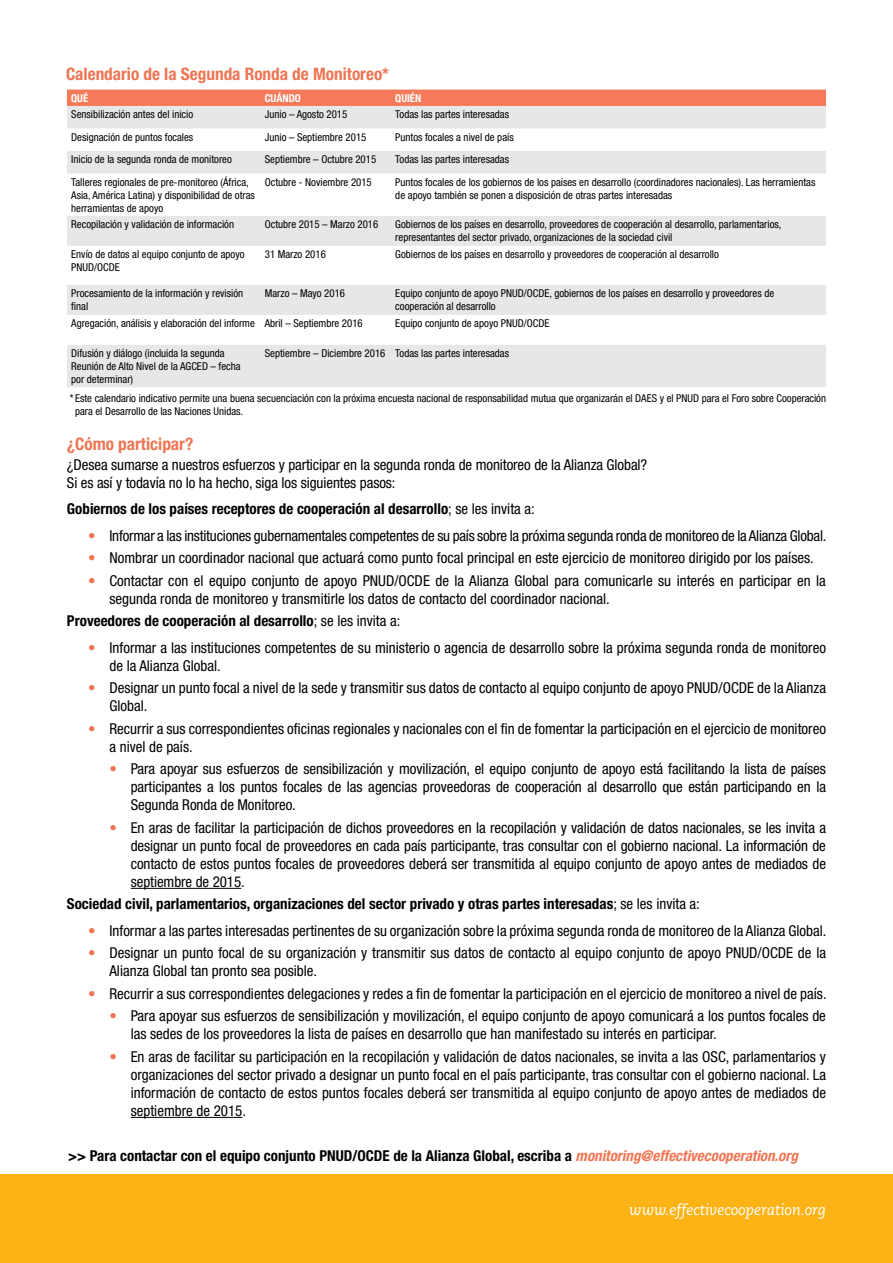
<style>
.page{position:relative;width:893px;height:1263px;background:#fff}
.page>*{position:absolute;margin:0;border:0;box-sizing:border-box;transform-origin:0 0}
.t1{font:700 condensed 17.25px "Helvetica Neue LT Std";color:#ee7553}
.t2{font:condensed 15px/18px "Helvetica Neue LT Std";color:#000}
.t3{font:700 condensed 15px "Helvetica Neue LT Std";color:#000}
.t4{font:italic 15px "Caecilia LT Pro 56";color:#fff}
.t5{font:condensed 10.8px/13px "Helvetica Neue LT Std";color:#000}
.t6{font:700 condensed 10.8px "Helvetica Neue LT Std";color:#fff}
.s1{font-weight:400}
.s2{color:#ee7553}
.s3{font-style:italic;color:#f37452}
</style>
<div class="page">
<div style="left:0;top:1175px;width:893px;height:88px;background:#fcb316"></div>
<div style="left:67px;top:90px;width:759px;height:16px;background:#f47a5a"></div>
<svg style="left:67px;top:106px;width:759px;height:281px;fill:#e6e7e8"></svg>
<hr style="left:131px;top:888px;width:110px;height:1px;background:#000">
<hr style="left:131px;top:1117px;width:112px;height:1px;background:#000">
<p class="t1" style="left:66px;top:64px;width:324px">Calendario de la Segunda Ronda de Monitoreo*</p>
<p class="t6" style="left:71px;top:91px;width:19px">QUÉ</p>
<p class="t6" style="left:265px;top:91px;width:38px">CUÁNDO</p>
<p class="t6" style="left:395px;top:91px;width:28px">QUIÉN</p>
<p class="t5" style="left:71px;top:108px;width:123px">Sensibilización antes del inicio</p>
<p class="t5" style="left:265px;top:108px;width:84px">Junio – Agosto 2015</p>
<p class="t5" style="left:395px;top:108px;width:115px">Todas las partes interesadas</p>
<p class="t5" style="left:71px;top:130px;width:124px">Designación de puntos focales</p>
<p class="t5" style="left:265px;top:130px;width:103px">Junio – Septiembre 2015</p>
<p class="t5" style="left:395px;top:130px;width:120px">Puntos focales a nivel de país</p>
<p class="t5" style="left:71px;top:153px;width:162px">Inicio de la segunda ronda de monitoreo</p>
<p class="t5" style="left:265px;top:153px;width:113px">Septiembre – Octubre 2015</p>
<p class="t5" style="left:395px;top:153px;width:115px">Todas las partes interesadas</p>
<p class="t5" style="left:71px;top:175px;width:185px">Talleres regionales de pre-monitoreo (África,<br>Asia, América Latina) y disponibilidad de otras herramientas de apoyo</p>
<p class="t5" style="left:265px;top:175px;width:108px">Octubre - Noviembre 2015</p>
<p class="t5" style="left:395px;top:175px;width:422px">Puntos focales de los gobiernos de los países en desarrollo (coordinadores nacionales). Las herramientas de apoyo también se ponen a disposición de otras partes interesadas</p>
<p class="t5" style="left:71px;top:218px;width:164px">Recopilación y validación de información</p>
<p class="t5" style="left:265px;top:218px;width:115px">Octubre 2015 – Marzo 2016</p>
<p class="t5" style="left:395px;top:218px;width:388px">Gobiernos de los países en desarrollo, proveedores de cooperación al desarrollo, parlamentarios, representantes del sector privado, organizaciones de la sociedad civil</p>
<p class="t5" style="left:71px;top:248px;width:175px">Envío de datos al equipo conjunto de apoyo<br>PNUD/OCDE</p>
<p class="t5" style="left:265px;top:248px;width:63px">31 Marzo 2016</p>
<p class="t5" style="left:395px;top:248px;width:325px">Gobiernos de los países en desarrollo y proveedores de cooperación al desarrollo</p>
<p class="t5" style="left:71px;top:287px;width:173px">Procesamiento de la información y revisión final</p>
<p class="t5" style="left:265px;top:287px;width:82px">Marzo – Mayo 2016</p>
<p class="t5" style="left:395px;top:287px;width:380px">Equipo conjunto de apoyo PNUD/OCDE, gobiernos de los países en desarrollo y proveedores de cooperación al desarrollo</p>
<p class="t5" style="left:71px;top:317px;width:293px">Agregación, análisis y elaboración del informe Abril – Septiembre 2016</p>
<p class="t5" style="left:395px;top:317px;width:156px">Equipo conjunto de apoyo PNUD/OCDE</p>
<p class="t5" style="left:71px;top:347px;width:171px">Difusión y diálogo (incluida la segunda<br>Reunión de Alto Nivel de la AGCED – fecha por determinar)</p>
<p class="t5" style="left:265px;top:347px;width:246px">Septiembre – Diciembre 2016 Todas las partes interesadas</p>
<p class="t5" style="left:75px;top:392px;width:752px;text-indent:-5px">* Este calendario indicativo permite una buena secuenciación con la próxima encuesta nacional de responsabilidad mutua que organizarán el DAES y el PNUD para el Foro sobre Cooperación para el Desarrollo de las Naciones Unidas.</p>
<p class="t1" style="left:67px;top:433px;width:128px">¿Cómo participar?</p>
<p class="t2" style="left:67px;top:455px;width:582px">¿Desea sumarse a nuestros esfuerzos y participar en la segunda ronda de monitoreo de la Alianza Global?<br>Si es así y todavía no lo ha hecho, siga los siguientes pasos:</p>
<p class="t3" style="left:67px;top:500px;width:469px">Gobiernos de los países receptores de cooperación al desarrollo<span class="s1">; se les invita a:</span></p>
<p class="t2" style="left:88px;top:526px;width:740px"><span class="s2">•</span> Informar a las instituciones gubernamentales competentes de su país sobre la próxima segunda ronda de monitoreo de la Alianza Global.</p>
<p class="t2" style="left:88px;top:549px;width:727px"><span class="s2">•</span> Nombrar un coordinador nacional que actuará como punto focal principal en este ejercicio de monitoreo dirigido por los países.</p>
<p class="t2" style="left:109px;top:571px;width:718px;text-indent:-21px"><span class="s2">•</span> Contactar con el equipo conjunto de apoyo PNUD/OCDE de la Alianza Global para comunicarle su interés en participar en la segunda ronda de monitoreo y transmitirle los datos de contacto del coordinador nacional.</p>
<p class="t3" style="left:67px;top:612px;width:335px">Proveedores de cooperación al desarrollo<span class="s1">; se les invita a:</span></p>
<p class="t2" style="left:109px;top:638px;width:718px;text-indent:-21px"><span class="s2">•</span> Informar a las instituciones competentes de su ministerio o agencia de desarrollo sobre la próxima segunda ronda de monitoreo de la Alianza Global.</p>
<p class="t2" style="left:109px;top:679px;width:718px;text-indent:-21px"><span class="s2">•</span> Designar un punto focal a nivel de la sede y transmitir sus datos de contacto al equipo conjunto de apoyo PNUD/OCDE de la Alianza<br>Global.</p>
<p class="t2" style="left:109px;top:719px;width:718px;text-indent:-21px"><span class="s2">•</span> Recurrir a sus correspondientes oficinas regionales y nacionales con el fin de fomentar la participación en el ejercicio de monitoreo a nivel de país.</p>
<p class="t2" style="left:131px;top:760px;width:697px;text-align:justify;text-indent:-21px"><span class="s2">•</span> Para apoyar sus esfuerzos de sensibilización y movilización, el equipo conjunto de apoyo está facilitando la lista de países participantes a los puntos focales de las agencias proveedoras de cooperación al desarrollo que están participando en la Segunda Ronda de Monitoreo.</p>
<p class="t2" style="left:131px;top:818px;width:697px;text-align:justify;text-indent:-21px"><span class="s2">•</span> En aras de facilitar la participación de dichos proveedores en la recopilación y validación de datos nacionales, se les invita a designar un punto focal de proveedores en cada país participante, tras consultar con el gobierno nacional. La información de contacto de estos puntos focales de proveedores deberá ser transmitida al equipo conjunto de apoyo antes de mediados de septiembre de 2015.</p>
<p class="t3" style="left:67px;top:895px;width:634px">Sociedad civil, parlamentarios, organizaciones del sector privado y otras partes interesadas<span class="s1">; se les invita a:</span></p>
<p class="t2" style="left:88px;top:921px;width:740px"><span class="s2">•</span> Informar a las partes interesadas pertinentes de su organización sobre la próxima segunda ronda de monitoreo de la Alianza Global.</p>
<p class="t2" style="left:109px;top:944px;width:718px;text-indent:-21px"><span class="s2">•</span> Designar un punto focal de su organización y transmitir sus datos de contacto al equipo conjunto de apoyo PNUD/OCDE de la<br>Alianza Global tan pronto sea posible.</p>
<p class="t2" style="left:88px;top:984px;width:740px"><span class="s2">•</span> Recurrir a sus correspondientes delegaciones y redes a fin de fomentar la participación en el ejercicio de monitoreo a nivel de país.</p>
<p class="t2" style="left:131px;top:1007px;width:697px;text-indent:-21px"><span class="s2">•</span> Para apoyar sus esfuerzos de sensibilización y movilización, el equipo conjunto de apoyo comunicará a los puntos focales de las sedes de los proveedores la lista de países en desarrollo que han manifestado su interés en participar.</p>
<p class="t2" style="left:131px;top:1047px;width:697px;text-align:justify;text-indent:-21px"><span class="s2">•</span> En aras de facilitar su participación en la recopilación y validación de datos nacionales, se invita a las OSC, parlamentarios y organizaciones del sector privado a designar un punto focal en el país participante, tras consultar con el gobierno nacional. La información de contacto de estos puntos focales deberá ser transmitida al equipo conjunto de apoyo antes de mediados de septiembre de 2015.</p>
<p class="t3" style="left:68px;top:1146px;width:731px">&gt;&gt; Para contactar con el equipo conjunto PNUD/OCDE de la Alianza Global, escriba a <span class="s3">monitoring@effectivecooperation.org</span></p>
<p class="t4" style="left:629px;top:1200px;width:198px">www.effectivecooperation.org</p>
</div>
